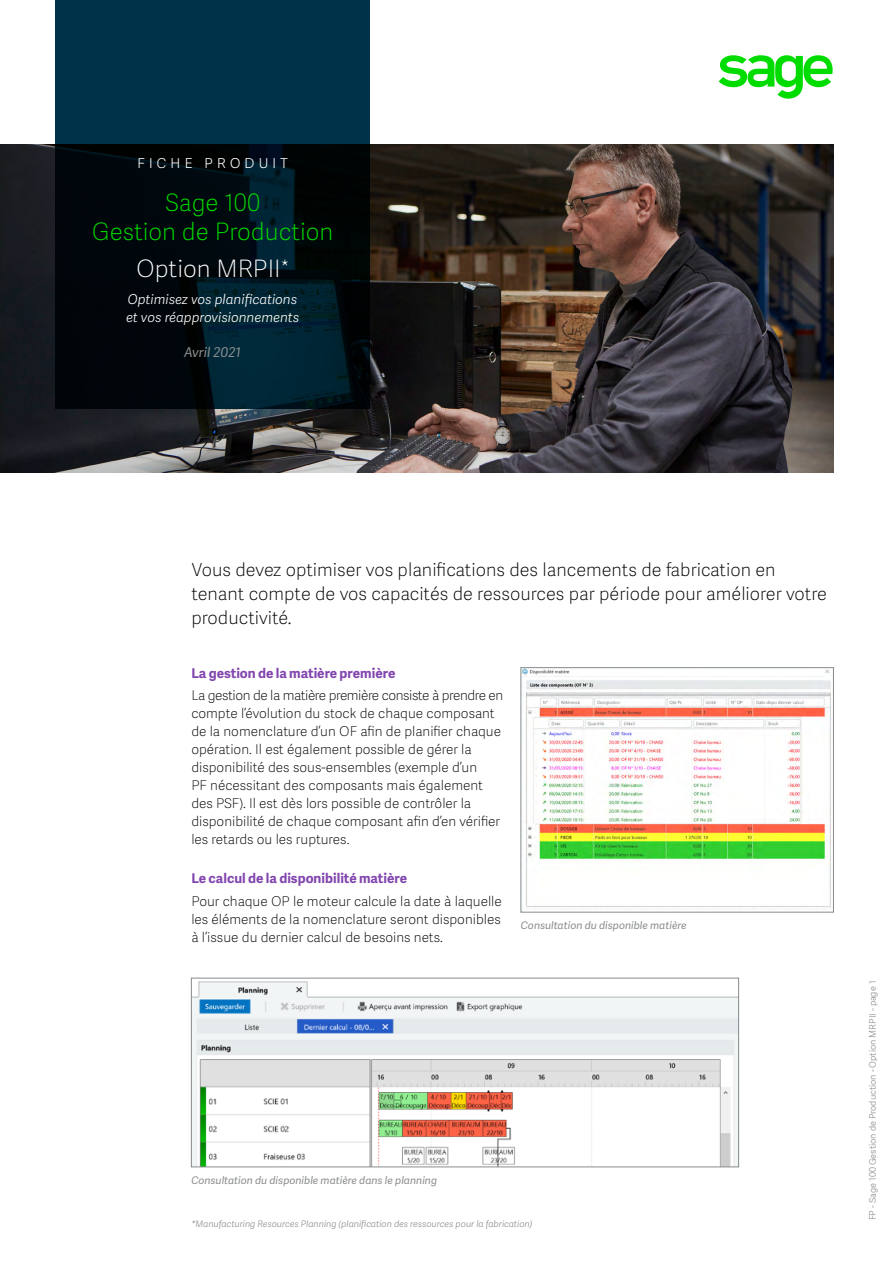
<style>
.page{position:relative;width:893px;height:1263px;background:#fff}
.page>*{position:absolute;margin:0;border:0;box-sizing:border-box;transform-origin:0 0}
.t1{font:24px/28.8px "Adelle Sans SAGE Th";color:#00dc00;text-align:center}
.t2{font:24px "Adelle Sans SAGE Th";color:#fff}
.t3{font:18px/24px "Adelle Sans SAGE Th";color:#000}
.t4{font:18px "Adelle Sans SAGE Th";letter-spacing:.2em;color:#fff}
.t5{font:13.5px/18px "Adelle Sans SAGE Th";color:#000}
.t6{font:700 13.5px "Adelle Sans SAGE";color:#8246af}
.t7{font:italic 13.5px/18px "Adelle Sans SAGE Lt";color:#fff}
.t8{font:italic 13.5px "Adelle Sans SAGE";color:#888b8d}
.t9{font:italic 10.5px "Adelle Sans SAGE";color:#888b8d}
.t10{font:italic 9px "Adelle Sans SAGE Lt";color:#888b8d}
.t11{font:9px "Adelle Sans SAGE Lt";color:#888b8d}
</style>
<div class="page">
<img style="left:523px;top:669px;width:309px;height:241px">
<div style="left:521px;top:667px;width:313px;height:245px;border:1px solid #888b8d"></div>
<img style="left:193px;top:981px;width:544px;height:184px">
<div style="left:191px;top:978px;width:548px;height:189px;border:1px solid #888b8d"></div>
<img style="left:0;top:145px;width:833px;height:327px">
<svg style="left:719px;top:55px;width:114px;height:44px"></svg>
<svg style="left:55px;top:0;width:315px;height:408px;background:#001b26"></svg>
<h2 class="t4" style="left:137px;top:148px;width:152px">fiche produit</h2>
<h1 class="t1" style="left:92px;top:188px;width:243px">Sage 100<br>Gestion de Production</h1>
<h1 class="t2" style="left:136px;top:252px;width:155px">Option MRPII<sup>*</sup></h1>
<p class="t7" style="left:126px;top:290px;width:175px">Optimisez vos planifications et vos réapprovisionnements</p>
<p class="t8" style="left:184px;top:342px;width:59px">Avril 2021</p>
<h2 class="t3" style="left:191px;top:557px;width:637px">Vous devez optimiser vos planifications des lancements de fabrication en tenant compte de vos capacités de ressources par période pour améliorer votre productivité.</h2>
<p class="t6" style="left:191px;top:663px;width:206px">La gestion de la matière première</p>
<p class="t5" style="left:191px;top:686px;width:314px">La gestion de la matière première consiste à prendre en compte l’évolution du stock de chaque composant de la nomenclature d’un OF afin de planifier chaque opération. Il est également possible de gérer la disponibilité des sous-ensembles (exemple d’un<br>PF nécessitant des composants mais également des PSF). Il est dès lors possible de contrôler la disponibilité de chaque composant afin d’en vérifier les retards ou les ruptures.</p>
<p class="t6" style="left:191px;top:869px;width:217px">Le calcul de la disponibilité matière</p>
<p class="t5" style="left:191px;top:891px;width:312px;text-align:justify">Pour chaque OP le moteur calcule la date à laquelle les éléments de la nomenclature seront disponibles à l’issue du dernier calcul de besoins nets.</p>
<p class="t9" style="left:521px;top:917px;width:167px">Consultation du disponible matière</p>
<p class="t9" style="left:191px;top:1173px;width:247px">Consultation du disponible matière dans le planning</p>
<p class="t10" style="left:191px;top:1217px;width:343px">*Manufacturing Resources Planning (planification des ressources pour la fabrication)</p>
<p class="t11" style="left:866px;top:1220px;width:241px;rotate:-90deg">FP - Sage 100 Gestion de Production - Option MRPII - page 1</p>
</div>
